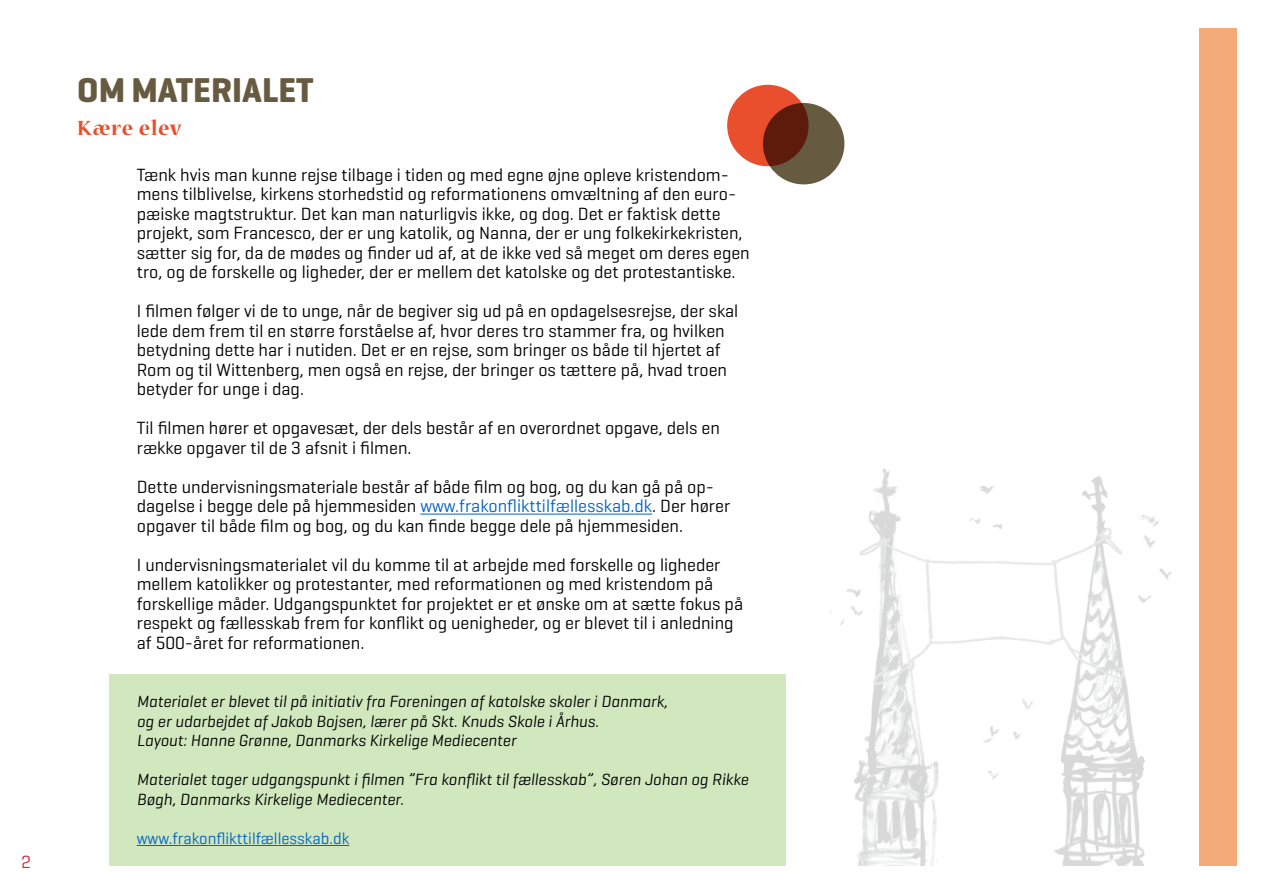
<style>
.page{position:relative;width:1263px;height:893px;background:#fff}
.page>*{position:absolute;margin:0;border:0;box-sizing:border-box;transform-origin:0 0}
.t1{font:700 35.1px "Geogrotesque";color:#665a41}
.t2{font:700 22.8px "Nueva Std";letter-spacing:.025em;color:#e94f2c}
.t3{font:18px/19.5px "Geogrotesque";color:#000}
.t4{font:18px "Geogrotesque";color:#d42633}
.t5{font:italic 16.5px/19.5px "Geogrotesque";color:#000}
.t6{font:16.5px "Geogrotesque";color:#0563c1}
.s1{color:#0563c1}
</style>
<div class="page">
<div style="left:1199px;top:28px;width:38px;height:837px;background:#f5aa79"></div>
<img style="left:830px;top:469px;width:342px;height:396px">
<div style="left:727px;top:85px;width:81px;height:81px;background:#e94f2c;border-radius:50%"></div>
<svg style="left:763px;top:103px;width:81px;height:81px;background:#62412b"></svg>
<div style="left:109px;top:674px;width:677px;height:191px;background:#d1e8bf"></div>
<hr style="left:420px;top:514px;width:232px;height:1px;background:#0563c1">
<hr style="left:137px;top:845px;width:212px;height:1px;background:#0563c1">
<p class="t4" style="left:21px;top:851px;width:11px">2</p>
<h1 class="t1" style="left:77px;top:68px;width:238px">OM MATERIALET</h1>
<p class="t2" style="left:77px;top:117px;width:106px">Kære elev</p>
<p class="t3" style="left:137px;top:164px;width:614px">Tænk hvis man kunne rejse tilbage i tiden og med egne øjne opleve kristendom&shy;mens tilblivelse, kirkens storhedstid og reformationens omvæltning af den euro&shy;pæiske magtstruktur. Det kan man naturligvis ikke, og dog. Det er faktisk dette projekt, som Francesco, der er ung katolik, og Nanna, der er ung folkekirkekristen, sætter sig for, da de mødes og finder ud af, at de ikke ved så meget om deres egen tro, og de forskelle og ligheder, der er mellem det katolske og det protestantiske.</p>
<p class="t3" style="left:137px;top:301px;width:603px">I filmen følger vi de to unge, når de begiver sig ud på en opdagelsesrejse, der skal lede dem frem til en større forståelse af, hvor deres tro stammer fra, og hvilken betydning dette har i nutiden. Det er en rejse, som bringer os både til hjertet af Rom og til Wittenberg, men også en rejse, der bringer os tættere på, hvad troen betyder for unge i dag.</p>
<p class="t3" style="left:137px;top:418px;width:585px">Til filmen hører et opgavesæt, der dels består af en overordnet opgave, dels en række opgaver til de 3 afsnit i filmen.</p>
<p class="t3" style="left:137px;top:476px;width:595px">Dette undervisningsmateriale består af både film og bog, og du kan gå på op&shy;dagelse i begge dele på hjemmesiden <span class="s1">www.frakonflikttilfællesskab.dk</span>. Der hører opgaver til både film og bog, og du kan finde begge dele på hjemmesiden.</p>
<p class="t3" style="left:137px;top:554px;width:608px">I undervisningsmaterialet vil du komme til at arbejde med forskelle og ligheder mellem katolikker og protestanter, med reformationen og med kristendom på forskellige måder. Udgangspunktet for projektet er et ønske om at sætte fokus på respekt og fællesskab frem for konflikt og uenigheder, og er blevet til i anledning af 500-året for reformationen.</p>
<p class="t5" style="left:137px;top:691px;width:533px">Materialet er blevet til på initiativ fra Foreningen af katolske skoler i Danmark, og er udarbejdet af Jakob Bojsen, lærer på Skt. Knuds Skole i Århus.<br>Layout: Hanne Grønne, Danmarks Kirkelige Mediecenter</p>
<p class="t5" style="left:137px;top:769px;width:613px">Materialet tager udgangspunkt i filmen ”Fra konflikt til fællesskab”, Søren Johan og Rikke<br>Bøgh, Danmarks Kirkelige Mediecenter.</p>
<p class="t6" style="left:137px;top:828px;width:214px">www.frakonflikttilfællesskab.dk</p>
</div>
